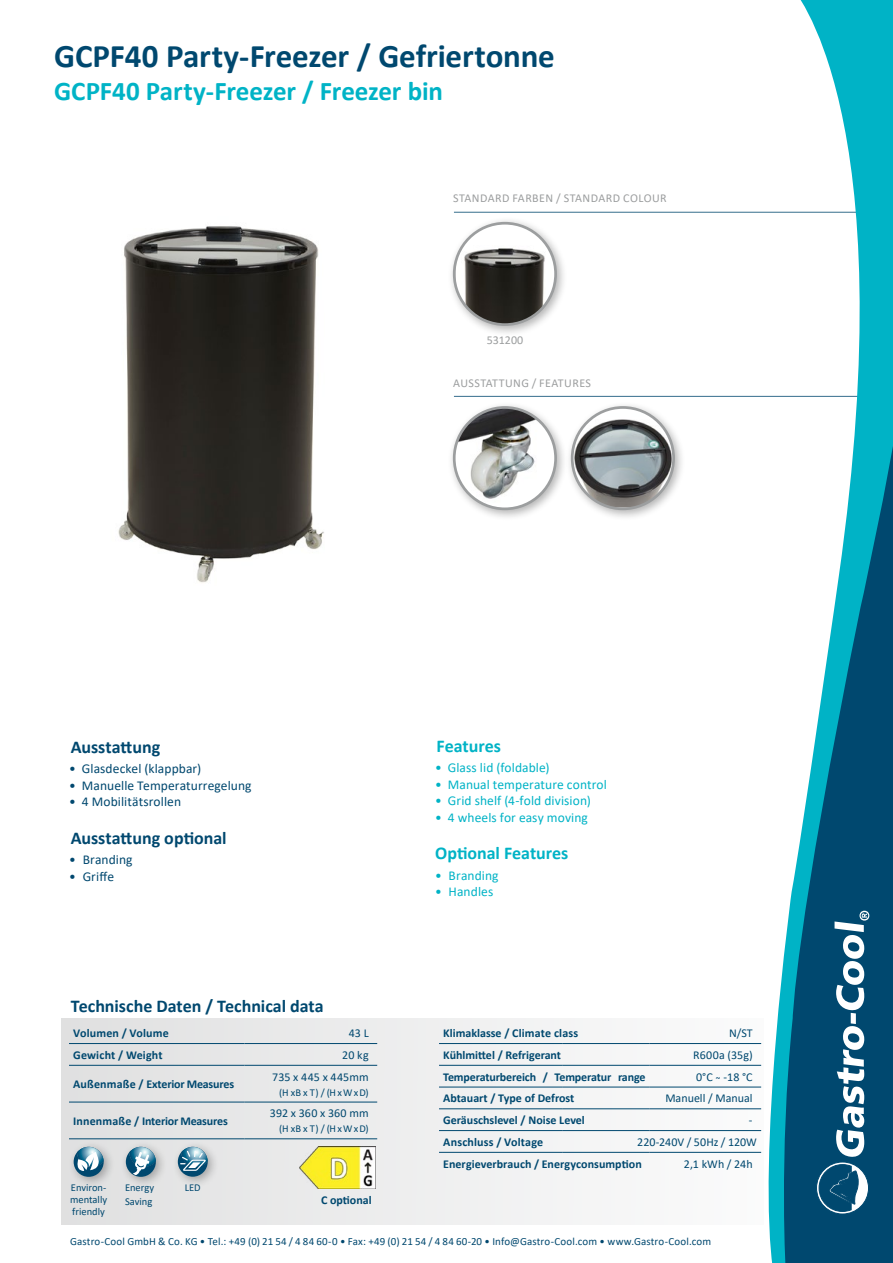
<style>
.page{position:relative;width:893px;height:1263px;background:#fff}
.page>*{position:absolute;margin:0;border:0;box-sizing:border-box;transform-origin:0 0}
.t1{font:700 33px "Calibri";letter-spacing:-.005em;color:#00486f}
.t2{font:700 27px "Calibri";letter-spacing:-.005em;color:#00b3c6}
.t3{font:700 18px "Calibri";color:#00486f}
.t4{font:700 18px "Calibri";letter-spacing:-.005em;color:#00b3c6}
.t5{font:13.5px "Calibri";letter-spacing:.005em;color:#00b3c6}
.t6{font:13.5px "Calibri";letter-spacing:.005em;color:#00486f}
.t7{font:700 12px "Calibri";color:#00486f}
.t8{font:12px "Calibri";letter-spacing:.005em;color:#00486f}
.t9{font:12px "Calibri";letter-spacing:.04em;color:#9c9e9f}
.t10{font:10.95px "Calibri";letter-spacing:.015em;color:#00486f}
.t11{font:10.5px/13.5px "Calibri";color:#00486f}
</style>
<div class="page">
<hr style="left:454px;top:212px;width:413px;height:1px;background:#00486f">
<hr style="left:454px;top:396px;width:413px;height:1px;background:#00486f">
<svg style="left:755px;top:0;width:138px;height:1263px"></svg>
<svg style="left:816px;top:911px;width:53px;height:303px"></svg>
<div style="left:448px;top:401px;width:120px;height:120px;background:#000;opacity:.3"></div>
<img style="left:454px;top:407px;width:101px;height:100px">
<div style="left:453px;top:406px;width:104px;height:104px;border:3px solid #9c9e9f;border-radius:50%"></div>
<div style="left:566px;top:401px;width:120px;height:120px;background:#000;opacity:.3"></div>
<img style="left:572px;top:413px;width:102px;height:94px">
<div style="left:571px;top:406px;width:104px;height:104px;border:3px solid #9c9e9f;border-radius:50%"></div>
<div style="left:448px;top:217px;width:120px;height:120px;background:#000;opacity:.3"></div>
<img style="left:456px;top:223px;width:100px;height:102px">
<div style="left:453px;top:222px;width:104px;height:104px;border:3px solid #9c9e9f;border-radius:50%"></div>
<img style="left:118px;top:226px;width:206px;height:357px">
<div style="left:61px;top:1019px;width:703px;height:206px;background:linear-gradient(to right,#dedfe0,#fafbfb)"></div>
<hr style="left:69px;top:1043px;width:176px;height:1px;background:#00486f">
<hr style="left:245px;top:1043px;width:132px;height:1px;background:#00486f">
<hr style="left:69px;top:1065px;width:176px;height:1px;background:#00486f">
<hr style="left:245px;top:1065px;width:132px;height:1px;background:#00486f">
<hr style="left:69px;top:1102px;width:176px;height:1px;background:#00486f">
<hr style="left:245px;top:1102px;width:132px;height:1px;background:#00486f">
<hr style="left:69px;top:1138px;width:176px;height:1px;background:#00486f">
<hr style="left:245px;top:1138px;width:132px;height:1px;background:#00486f">
<hr style="left:439px;top:1043px;width:123px;height:1px;background:#00486f">
<hr style="left:562px;top:1043px;width:88px;height:1px;background:#00486f">
<hr style="left:650px;top:1043px;width:111px;height:1px;background:#00486f">
<hr style="left:439px;top:1065px;width:123px;height:1px;background:#00486f">
<hr style="left:562px;top:1065px;width:88px;height:1px;background:#00486f">
<hr style="left:650px;top:1065px;width:111px;height:1px;background:#00486f">
<hr style="left:439px;top:1087px;width:123px;height:1px;background:#00486f">
<hr style="left:562px;top:1087px;width:88px;height:1px;background:#00486f">
<hr style="left:650px;top:1087px;width:111px;height:1px;background:#00486f">
<hr style="left:439px;top:1108px;width:123px;height:1px;background:#00486f">
<hr style="left:562px;top:1108px;width:88px;height:1px;background:#00486f">
<hr style="left:650px;top:1108px;width:111px;height:1px;background:#00486f">
<hr style="left:439px;top:1130px;width:123px;height:1px;background:#00486f">
<hr style="left:562px;top:1130px;width:88px;height:1px;background:#00486f">
<hr style="left:650px;top:1130px;width:111px;height:1px;background:#00486f">
<hr style="left:439px;top:1152px;width:123px;height:1px;background:#00486f">
<hr style="left:562px;top:1152px;width:88px;height:1px;background:#00486f">
<hr style="left:650px;top:1152px;width:111px;height:1px;background:#00486f">
<div style="left:120px;top:1140px;width:48px;height:48px;background:#000;opacity:.3"></div>
<svg style="left:126px;top:1147px;width:30px;height:30px"></svg>
<div style="left:172px;top:1140px;width:48px;height:48px;background:#000;opacity:.3"></div>
<svg style="left:178px;top:1147px;width:30px;height:30px"></svg>
<div style="left:67px;top:1140px;width:48px;height:48px;background:#000;opacity:.3"></div>
<svg style="left:74px;top:1147px;width:30px;height:30px"></svg>
<img style="left:299px;top:1147px;width:76px;height:41px">
<h1 class="t1" style="left:54px;top:33px;width:502px">GCPF40 Party-Freezer / Gefriertonne</h1>
<h2 class="t2" style="left:54px;top:72px;width:390px">GCPF40 Party-Freezer / Freezer bin</h2>
<p class="t9" style="left:453px;top:190px;width:215px">STANDARD FARBEN / STANDARD COLOUR</p>
<p class="t9" style="left:487px;top:332px;width:38px">531200</p>
<p class="t9" style="left:453px;top:374px;width:140px">AUSSTATTUNG / FEATURES</p>
<h3 class="t3" style="left:71px;top:734px;width:91px">Ausstattung</h3>
<p class="t6" style="left:69px;top:759px;width:134px">• Glasdeckel (klappbar)</p>
<p class="t6" style="left:69px;top:776px;width:184px">• Manuelle Temperaturregelung</p>
<p class="t6" style="left:69px;top:792px;width:113px">• 4 Mobilitätsrollen</p>
<h3 class="t3" style="left:71px;top:825px;width:158px">Ausstattung optional</h3>
<p class="t6" style="left:69px;top:850px;width:65px">• Branding</p>
<p class="t6" style="left:69px;top:867px;width:46px">• Griffe</p>
<h3 class="t3" style="left:71px;top:993px;width:254px">Technische Daten / Technical data</h3>
<p class="t7" style="left:73px;top:1025px;width:97px">Volumen / Volume</p>
<p class="t8" style="left:349px;top:1025px;width:22px">43 L</p>
<p class="t7" style="left:73px;top:1046px;width:91px">Gewicht / Weight</p>
<p class="t8" style="left:342px;top:1046px;width:28px">20 kg</p>
<p class="t7" style="left:73px;top:1076px;width:162px">Außenmaße / Exterior Measures</p>
<p class="t8" style="left:272px;top:1068px;width:98px">735 x 445 x 445mm</p>
<p class="t11" style="left:279px;top:1085px;width:91px">(H xB x T) / (H x W x D)</p>
<p class="t7" style="left:73px;top:1112px;width:156px">Innenmaße / Interior Measures</p>
<p class="t11" style="left:71px;top:1180px;width:37px">Environ-</p>
<p class="t11" style="left:185px;top:1180px;width:17px">LED</p>
<p class="t11" style="left:70px;top:1193px;width:39px;line-height:12px">mentally friendly</p>
<p class="t11" style="left:125px;top:1180px;width:31px">Energy<br>Saving</p>
<p class="t8" style="left:270px;top:1105px;width:100px">392 x 360 x 360 mm</p>
<p class="t11" style="left:279px;top:1122px;width:91px">(H xB x T) / (H x W x D)</p>
<p class="t7" style="left:321px;top:1191px;width:52px">C optional</p>
<h3 class="t4" style="left:437px;top:733px;width:66px">Features</h3>
<p class="t5" style="left:435px;top:758px;width:116px">• Glass lid (foldable)</p>
<p class="t5" style="left:435px;top:775px;width:173px">• Manual temperature control</p>
<p class="t5" style="left:435px;top:791px;width:157px">• Grid shelf (4-fold division)</p>
<p class="t5" style="left:435px;top:808px;width:154px">• 4 wheels for easy moving</p>
<h3 class="t4" style="left:435px;top:840px;width:135px">Optional Features</h3>
<p class="t5" style="left:435px;top:866px;width:65px">• Branding</p>
<p class="t5" style="left:435px;top:882px;width:60px">• Handles</p>
<p class="t7" style="left:443px;top:1025px;width:136px">Klimaklasse / Climate class</p>
<p class="t8" style="left:729px;top:1025px;width:25px">N/ST</p>
<p class="t7" style="left:443px;top:1046px;width:119px">Kühlmittel / Refrigerant</p>
<p class="t8" style="left:693px;top:1046px;width:61px">R600a (35g)</p>
<p class="t7" style="left:443px;top:1068px;width:204px">Temperaturbereich / Temperatur range</p>
<p class="t8" style="left:696px;top:1068px;width:58px">0°C ̴-18 °C</p>
<p class="t7" style="left:443px;top:1090px;width:133px">Abtauart / Type of Defrost</p>
<p class="t8" style="left:665px;top:1090px;width:89px">Manuell / Manual</p>
<p class="t7" style="left:443px;top:1112px;width:143px">Geräuschslevel / Noise Level</p>
<p class="t8" style="left:749px;top:1112px;width:5px">-</p>
<p class="t7" style="left:443px;top:1133px;width:101px">Anschluss / Voltage</p>
<p class="t8" style="left:637px;top:1134px;width:121px">220-240V / 50Hz / 120W</p>
<p class="t7" style="left:443px;top:1155px;width:200px">Energieverbrauch / Energyconsumption</p>
<p class="t8" style="left:684px;top:1155px;width:70px">2,1 kWh / 24h</p>
<p class="t10" style="left:70px;top:1233px;width:643px">Gastro-Cool GmbH &amp; Co. KG • Tel.: +49 (0) 21 54 / 4 84 60-0 • Fax: +49 (0) 21 54 / 4 84 60-20 • Info@Gastro-Cool.com • www.Gastro-Cool.com</p>
</div>
